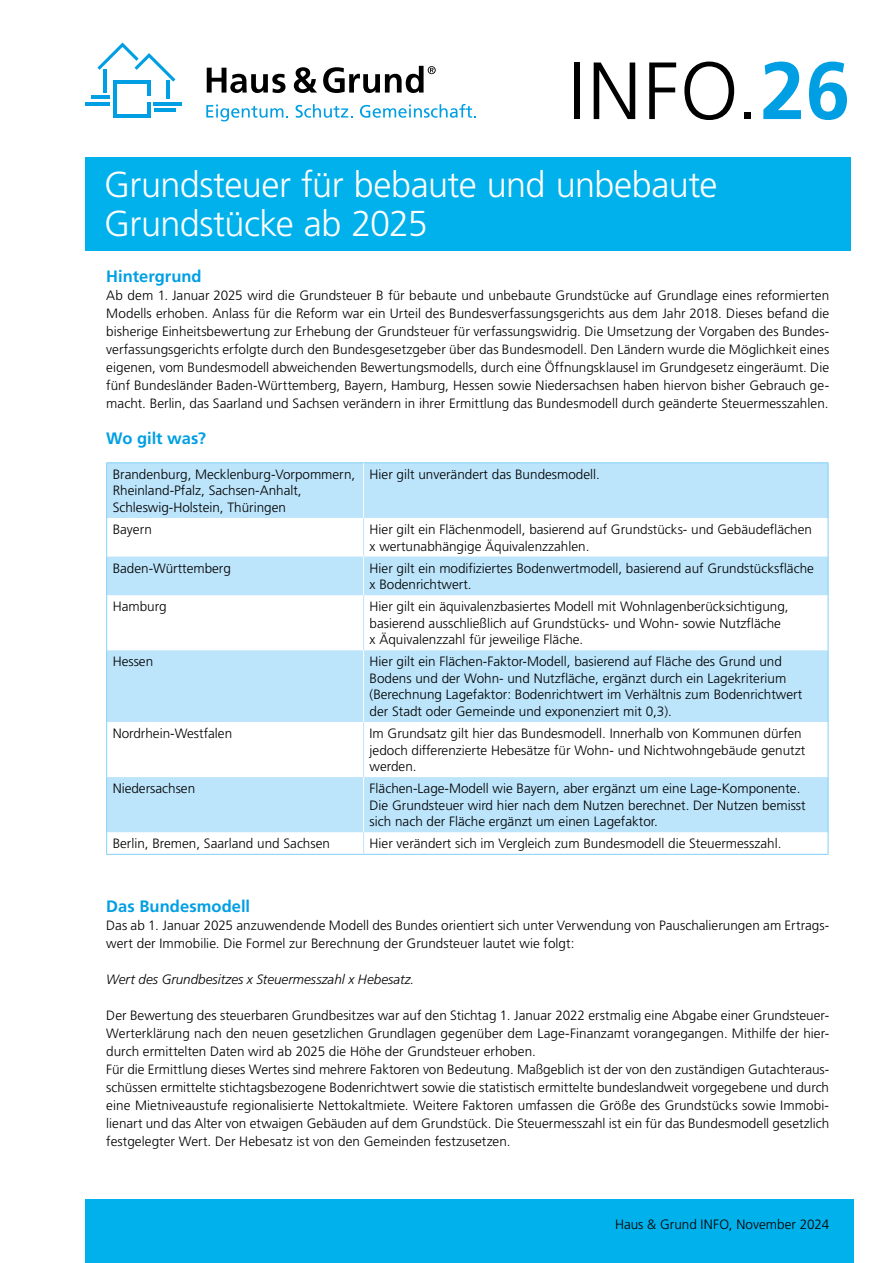
<style>
.page{position:relative;width:893px;height:1263px;background:#fff}
.page>*{position:absolute;margin:0;border:0;box-sizing:border-box;transform-origin:0 0}
.t1{font:300 81px "Frutiger LT Pro";color:#000}
.t2{font:300 36px/39px "Frutiger LT Pro";letter-spacing:-.015em;color:#fff}
.t3{font:700 16.5px "Frutiger LT Pro";color:#009fe3}
.t4{font:300 13.5px/18px "Frutiger LT Pro";color:#000}
.t5{font:italic 300 13.5px "Frutiger LT Pro";color:#000}
.s1{font-weight:700;color:#009fe3}
</style>
<div class="page">
<div style="left:85px;top:1199px;width:768px;height:64px;background:#00b1eb"></div>
<hr style="left:113px;top:80px;width:3px;height:38px;background:#009fe3">
<hr style="left:147px;top:102px;width:4px;height:16px;background:#009fe3">
<hr style="left:113px;top:114px;width:38px;height:4px;background:#009fe3">
<hr style="left:113px;top:80px;width:38px;height:3px;background:#009fe3">
<hr style="left:154px;top:108px;width:21px;height:3px;background:#009fe3">
<hr style="left:154px;top:102px;width:28px;height:3px;background:#009fe3">
<hr style="left:147px;top:80px;width:4px;height:16px;background:#009fe3">
<hr style="left:166px;top:81px;width:3px;height:18px;background:#009fe3">
<hr style="left:91px;top:96px;width:19px;height:3px;background:#009fe3">
<hr style="left:85px;top:102px;width:25px;height:3px;background:#009fe3">
<hr style="left:104px;top:69px;width:3px;height:24px;background:#009fe3">
<svg style="left:97px;top:43px;width:78px;height:39px"></svg>
<svg style="left:207px;top:68px;width:78px;height:25px"></svg>
<svg style="left:294px;top:67px;width:23px;height:26px"></svg>
<svg style="left:323px;top:66px;width:113px;height:27px"></svg>
<svg style="left:206px;top:105px;width:82px;height:16px"></svg>
<svg style="left:296px;top:104px;width:57px;height:14px"></svg>
<svg style="left:360px;top:104px;width:116px;height:14px"></svg>
<svg style="left:107px;top:463px;width:721px;height:369px;fill:#bce4fa"></svg>
<hr style="left:106px;top:462px;width:258px;height:1px;background:#83d0f5">
<hr style="left:106px;top:463px;width:1px;height:55px;background:#83d0f5">
<hr style="left:364px;top:462px;width:464px;height:1px;background:#83d0f5">
<hr style="left:828px;top:463px;width:1px;height:55px;background:#83d0f5">
<hr style="left:106px;top:518px;width:1px;height:39px;background:#83d0f5">
<hr style="left:828px;top:518px;width:1px;height:39px;background:#83d0f5">
<hr style="left:106px;top:557px;width:1px;height:38px;background:#83d0f5">
<hr style="left:828px;top:557px;width:1px;height:38px;background:#83d0f5">
<hr style="left:106px;top:595px;width:1px;height:55px;background:#83d0f5">
<hr style="left:828px;top:595px;width:1px;height:55px;background:#83d0f5">
<hr style="left:106px;top:650px;width:1px;height:72px;background:#83d0f5">
<hr style="left:828px;top:650px;width:1px;height:72px;background:#83d0f5">
<hr style="left:106px;top:722px;width:1px;height:55px;background:#83d0f5">
<hr style="left:828px;top:722px;width:1px;height:55px;background:#83d0f5">
<hr style="left:106px;top:777px;width:1px;height:55px;background:#83d0f5">
<hr style="left:828px;top:777px;width:1px;height:55px;background:#83d0f5">
<svg style="left:106px;top:832px;width:1px;height:22px"></svg>
<svg style="left:828px;top:832px;width:1px;height:22px"></svg>
<hr style="left:106px;top:854px;width:258px;height:1px;background:#83d0f5">
<hr style="left:364px;top:854px;width:464px;height:1px;background:#83d0f5">
<hr style="left:363px;top:518px;width:1px;height:39px;background:#bce4fa">
<hr style="left:363px;top:595px;width:1px;height:55px;background:#bce4fa">
<hr style="left:363px;top:722px;width:1px;height:55px;background:#bce4fa">
<svg style="left:363px;top:832px;width:1px;height:22px"></svg>
<hr style="left:363px;top:463px;width:1px;height:55px;background:#fff">
<hr style="left:363px;top:557px;width:1px;height:38px;background:#fff">
<hr style="left:363px;top:650px;width:1px;height:72px;background:#fff">
<hr style="left:363px;top:777px;width:1px;height:55px;background:#fff">
<div style="left:85px;top:157px;width:765px;height:94px;background:#00b1eb"></div>
<h1 class="t1" style="left:568px;top:44px;width:284px">INFO.<span class="s1">26</span></h1>
<h2 class="t2" style="left:104px;top:165px;width:615px">Grundsteuer für bebaute und unbebaute<br>Grundstücke ab 2025</h2>
<p class="t3" style="left:106px;top:266px;width:97px">Hintergrund</p>
<p class="t4" style="left:106px;top:286px;width:724px;text-align:justify">Ab dem 1. Januar 2025 wird die Grundsteuer B für bebaute und unbebaute Grundstücke auf Grundlage eines reformierten Modells erhoben. Anlass für die Reform war ein Urteil des Bundesverfassungsgerichts aus dem Jahr 2018. Dieses befand die bisherige Einheitsbewertung zur Erhebung der Grundsteuer für verfassungswidrig. Die Umsetzung der Vorgaben des Bundes&shy;verfassungsgerichts erfolgte durch den Bundesgesetzgeber über das Bundesmodell. Den Ländern wurde die Möglichkeit eines eigenen, vom Bundesmodell abweichenden Bewertungsmodells, durch eine Öffnungsklausel im Grundgesetz eingeräumt. Die fünf Bundesländer Baden-Württemberg, Bayern, Hamburg, Hessen sowie Niedersachsen haben hiervon bisher Gebrauch ge&shy;macht. Berlin, das Saarland und Sachsen verändern in ihrer Ermittlung das Bundesmodell durch geänderte Steuermesszahlen.</p>
<p class="t3" style="left:106px;top:428px;width:101px">Wo gilt was?</p>
<p class="t4" style="left:113px;top:466px;width:244px;line-height:16.5px">Brandenburg, Mecklenburg-Vorpommern,<br>Rheinland-Pfalz, Sachsen-Anhalt,<br>Schleswig-Holstein, Thüringen</p>
<p class="t4" style="left:370px;top:465px;width:232px">Hier gilt unverändert das Bundesmodell.</p>
<p class="t4" style="left:113px;top:520px;width:41px">Bayern</p>
<p class="t4" style="left:370px;top:521px;width:444px;line-height:16.5px">Hier gilt ein Flächenmodell, basierend auf Grundstücks- und Gebäudeflächen x wertunabhängige Äquivalenzzahlen.</p>
<p class="t4" style="left:113px;top:559px;width:120px">Baden-Württemberg</p>
<p class="t4" style="left:370px;top:560px;width:446px;line-height:16.5px">Hier gilt ein modifiziertes Bodenwertmodell, basierend auf Grundstücksfläche x Bodenrichtwert.</p>
<p class="t4" style="left:113px;top:598px;width:56px">Hamburg</p>
<p class="t4" style="left:370px;top:598px;width:421px;line-height:16.5px">Hier gilt ein äquivalenzbasiertes Modell mit Wohnlagenberücksichtigung, basierend ausschließlich auf Grundstücks- und Wohn- sowie Nutzfläche x Äquivalenzzahl für jeweilige Fläche.</p>
<p class="t4" style="left:113px;top:653px;width:42px">Hessen</p>
<p class="t4" style="left:370px;top:654px;width:434px;line-height:16.5px">Hier gilt ein Flächen-Faktor-Modell, basierend auf Fläche des Grund und Bodens und der Wohn- und Nutzfläche, ergänzt durch ein Lagekriterium (Berechnung Lagefaktor: Bodenrichtwert im Verhältnis zum Bodenrichtwert der Stadt oder Gemeinde und exponenziert mit 0,3).</p>
<p class="t4" style="left:113px;top:724px;width:121px">Nordrhein-Westfalen</p>
<p class="t4" style="left:370px;top:725px;width:437px;line-height:16.5px">Im Grundsatz gilt hier das Bundesmodell. Innerhalb von Kommunen dürfen jedoch differenzierte Hebesätze für Wohn- und Nichtwohngebäude genutzt werden.</p>
<p class="t4" style="left:113px;top:780px;width:84px">Niedersachsen</p>
<p class="t4" style="left:370px;top:780px;width:438px;line-height:16.5px">Flächen-Lage-Modell wie Bayern, aber ergänzt um eine Lage-Komponente.<br>Die Grundsteuer wird hier nach dem Nutzen berechnet. Der Nutzen bemisst sich nach der Fläche ergänzt um einen Lagefaktor.</p>
<p class="t4" style="left:113px;top:835px;width:219px">Berlin, Bremen, Saarland und Sachsen</p>
<p class="t4" style="left:370px;top:835px;width:413px">Hier verändert sich im Vergleich zum Bundesmodell die Steuermesszahl.</p>
<p class="t3" style="left:106px;top:896px;width:145px">Das Bundesmodell</p>
<p class="t4" style="left:106px;top:916px;width:724px">Das ab 1. Januar 2025 anzuwendende Modell des Bundes orientiert sich unter Verwendung von Pauschalierungen am Ertrags&shy;wert der Immobilie. Die Formel zur Berechnung der Grundsteuer lautet wie folgt:</p>
<p class="t5" style="left:106px;top:971px;width:310px">Wert des Grundbesitzes x Steuermesszahl x Hebesatz.</p>
<p class="t4" style="left:106px;top:1006px;width:724px">Der Bewertung des steuerbaren Grundbesitzes war auf den Stichtag 1. Januar 2022 erstmalig eine Abgabe einer Grundsteuer-Werterklärung nach den neuen gesetzlichen Grundlagen gegenüber dem Lage-Finanzamt vorangegangen. Mithilfe der hier&shy;durch ermittelten Daten wird ab 2025 die Höhe der Grundsteuer erhoben.<br>Für die Ermittlung dieses Wertes sind mehrere Faktoren von Bedeutung. Maßgeblich ist der von den zuständigen Gutachteraus&shy;schüssen ermittelte stichtagsbezogene Bodenrichtwert sowie die statistisch ermittelte bundeslandweit vorgegebene und durch eine Mietniveaustufe regionalisierte Nettokaltmiete. Weitere Faktoren umfassen die Größe des Grundstücks sowie Immobi&shy;lienart und das Alter von etwaigen Gebäuden auf dem Grundstück. Die Steuermesszahl ist ein für das Bundesmodell gesetzlich festgelegter Wert. Der Hebesatz ist von den Gemeinden festzusetzen.</p>
<p class="t4" style="left:615px;top:1215px;width:216px">Haus &amp; Grund INFO, November 2024</p>
</div>
